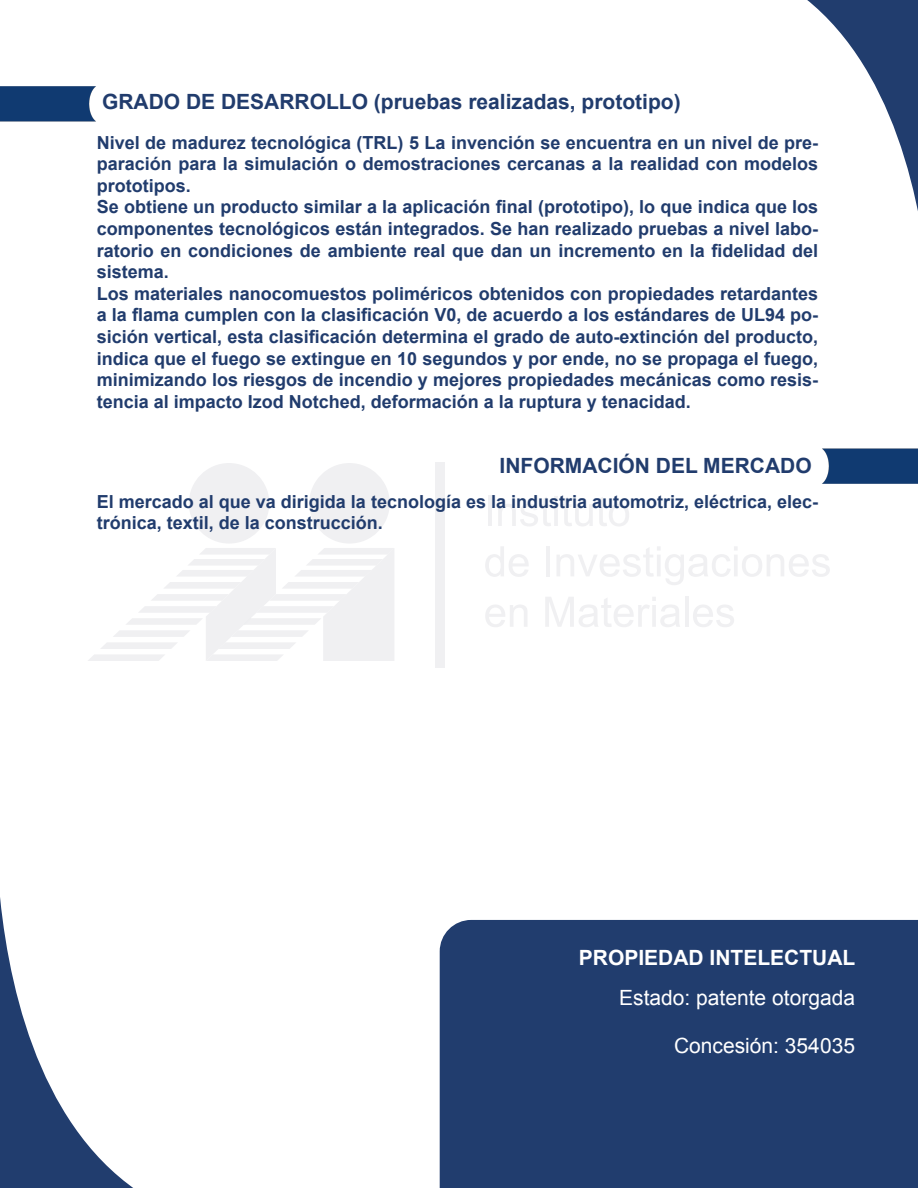
<style>
.page{position:relative;width:918px;height:1188px;background:#fff}
.page>*{position:absolute;margin:0;border:0;box-sizing:border-box;transform-origin:0 0}
.t1{font:700 21px "Arial";color:#213c6d}
.t2{font:21px "Arial";color:#fff}
.t3{font:700 21px "Arial";color:#fff}
.t4{font:700 18px/21.6px "Arial";color:#213c6d;text-align:justify}
</style>
<div class="page">
<div style="left:440px;top:920px;width:478px;height:268px;background:#213d6e"></div>
<svg style="left:807px;top:0;width:111px;height:211px"></svg>
<svg style="left:0;top:897px;width:132px;height:290px"></svg>
<div style="left:435px;top:463px;width:10px;height:205px;background:#f0f0f2"></div>
<div style="left:189px;top:463px;width:80px;height:81px;background:#f0f0f2;border-radius:50%"></div>
<div style="left:309px;top:463px;width:81px;height:81px;background:#f0f0f2;border-radius:50%"></div>
<svg style="left:88px;top:548px;width:306px;height:113px"></svg>
<hr style="left:488px;top:496px;width:4px;height:30px;background:#f0f0f2">
<svg style="left:498px;top:496px;width:131px;height:30px"></svg>
<svg style="left:485px;top:546px;width:44px;height:31px"></svg>
<hr style="left:546px;top:546px;width:4px;height:30px;background:#f0f0f2">
<svg style="left:557px;top:546px;width:273px;height:39px"></svg>
<svg style="left:485px;top:605px;width:42px;height:22px"></svg>
<svg style="left:545px;top:597px;width:135px;height:30px"></svg>
<hr style="left:685px;top:597px;width:3px;height:30px;background:#f0f0f2">
<svg style="left:693px;top:605px;width:41px;height:22px"></svg>
<div style="left:671px;top:968px;width:92px;height:92px;background:#213d6e;border-radius:50%"></div>
<div style="left:809px;top:968px;width:93px;height:92px;background:#213d6e;border-radius:50%"></div>
<div style="left:562px;top:1065px;width:345px;height:123px;background:#213d6e"></div>
<img style="left:0;top:86px;width:96px;height:36px">
<img style="left:822px;top:448px;width:96px;height:36px">
<p class="t1" style="left:102px;top:87px;width:580px">GRADO DE DESARROLLO (pruebas realizadas, prototipo)</p>
<p class="t4" style="left:97px;top:132px;width:723px">Nivel de madurez tecnológica (TRL) 5 La invención se encuentra en un nivel de pre&shy;paración para la simulación o demostraciones cercanas a la realidad con modelos prototipos.</p>
<p class="t4" style="left:97px;top:197px;width:723px">Se obtiene un producto similar a la aplicación final (prototipo), lo que indica que los componentes tecnológicos están integrados. Se han realizado pruebas a nivel labo&shy;ratorio en condiciones de ambiente real que dan un incremento en la fidelidad del sistema.</p>
<p class="t4" style="left:97px;top:283px;width:723px">Los materiales nanocomuestos poliméricos obtenidos con propiedades retardantes a la flama cumplen con la clasificación V0, de acuerdo a los estándares de UL94 po&shy;sición vertical, esta clasificación determina el grado de auto-extinción del producto, indica que el fuego se extingue en 10 segundos y por ende, no se propaga el fuego, minimizando los riesgos de incendio y mejores propiedades mecánicas como resis&shy;tencia al impacto Izod Notched, deformación a la ruptura y tenacidad.</p>
<p class="t1" style="left:500px;top:452px;width:314px">INFORMACIÓN DEL MERCADO</p>
<p class="t4" style="left:97px;top:491px;width:723px">El mercado al que va dirigida la tecnología es la industria automotriz, eléctrica, elec&shy;trónica, textil, de la construcción.</p>
<p class="t3" style="left:579px;top:943px;width:278px">PROPIEDAD INTELECTUAL</p>
<p class="t2" style="left:619px;top:983px;width:237px">Estado: patente otorgada</p>
<p class="t2" style="left:674px;top:1032px;width:182px">Concesión: 354035</p>
</div>
